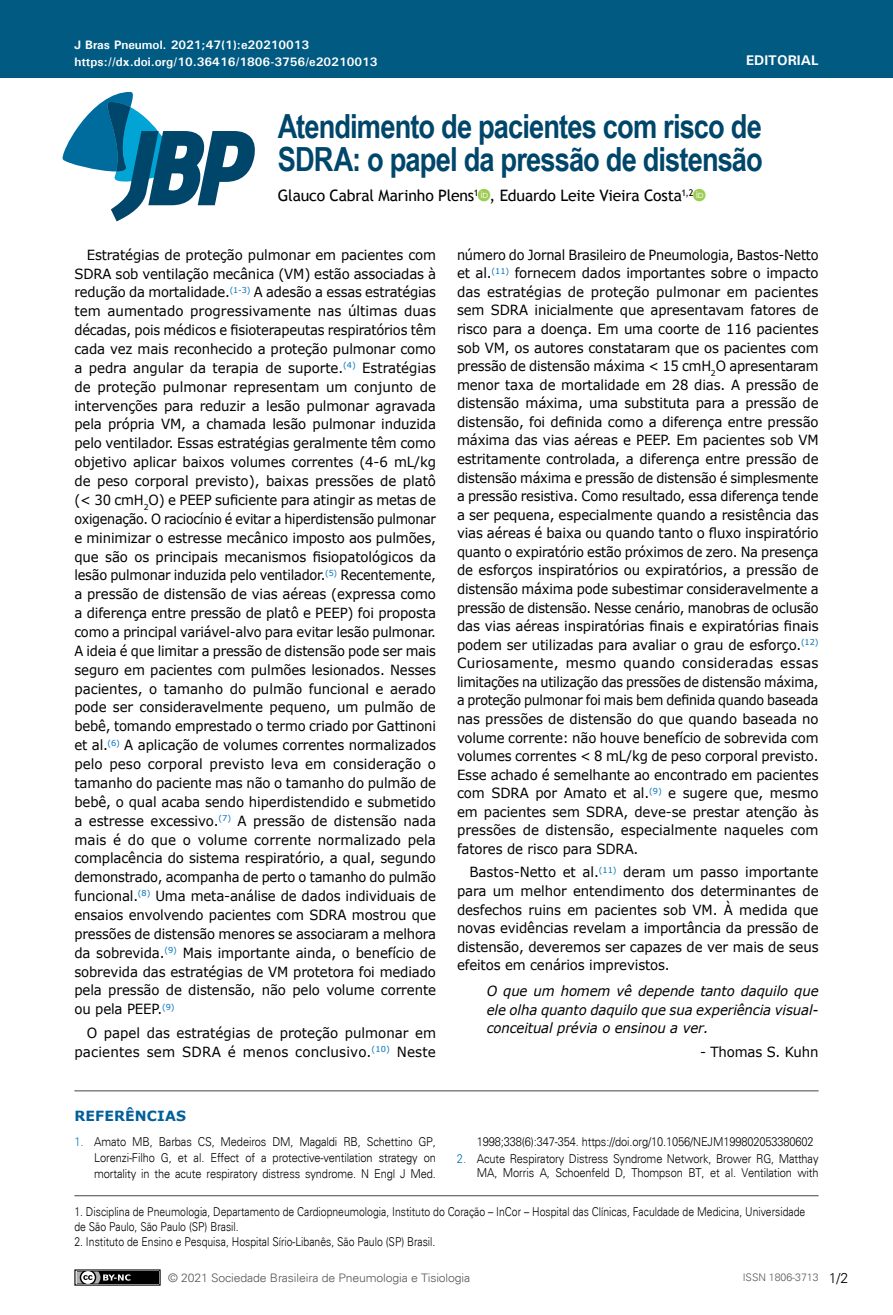
<style>
.page{position:relative;width:893px;height:1315px;background:#fff}
.page>*{position:absolute;margin:0;border:0;box-sizing:border-box;transform-origin:0 0}
.t1{font:700 33.25px/33.2px "Arial Narrow";letter-spacing:-.025em;color:#00466b}
.t2{font:21px "ID font Regular";color:#9dcc52}
.t3{font:15.75px "Trebuchet MS";letter-spacing:-.015em;color:#000}
.t4{font:14px/18.9px "Verdana";letter-spacing:-.01em;color:#000;text-align:justify;scale:.95 1}
.t5{font:14px/18.6px "Verdana";letter-spacing:-.01em;color:#000;text-align:justify;scale:.92 1}
.t6{font:italic 14px/18.6px "Verdana";letter-spacing:-.01em;color:#000;text-align:justify;scale:.95 1}
.t7{font:14px/18.9px "Verdana";letter-spacing:-.01em;color:#000;text-align:right;scale:.96 1}
.t8{font:700 14px "Verdana";letter-spacing:.01em;color:#01609a}
.t9{font:700 14px "Univers";color:#fff}
.t10{font:300 14px "Univers";color:#000}
.t11{font:300 12.25px/15.9px "Univers";color:#000;text-align:justify;scale:.9 1}
.t12{font:300 12.25px/14.9px "Univers";color:#000;scale:.85 1}
.t13{font:700 12.25px "Univers";color:#fff}
.t14{font:300 11.72px "Univers";letter-spacing:-.01em;color:#58595b;scale:1.04 1}
.t15{font:300 10.5px "Univers";color:#58595b}
.s1{font-family:"ID font Regular";font-size:21px;color:#9dcc52}
.s2{color:#0072bc}
</style>
<div class="page">
<div style="left:0;top:0;width:893px;height:78px;background:#005a82"></div>
<svg style="left:62px;top:91px;width:193px;height:130px"></svg>
<div style="left:75px;top:1270px;width:85px;height:15px;background:#000"></div>
<div style="left:74px;top:1269px;width:87px;height:16px;border:1px solid #000"></div>
<svg style="left:74px;top:1269px;width:56px;height:17px"></svg>
<hr style="left:74px;top:1195px;width:745px;height:1px;background:#464547">
<hr style="left:74px;top:1090px;width:745px;height:1px;background:#464547">
<p class="t13" style="left:74px;top:37px;width:236px">J Bras Pneumol. 2021;47(1):e20210013</p>
<p class="t13" style="left:74px;top:54px;width:305px">https://dx.doi.org/10.36416/1806-3756/e20210013</p>
<p class="t9" style="left:746px;top:52px;width:74px">EDITORIAL</p>
<h1 class="t1" style="left:278px;top:108px;width:486px">Atendimento de pacientes com risco de<br>SDRA: o papel da pressão de distensão</h1>
<p class="t3" style="left:278px;top:186px;width:417px">Glauco Cabral Marinho Plens<sup>1</sup><span class="s1">a</span>, Eduardo Leite Vieira Costa<sup>1,2</sup></p>
<h2 class="t2" style="left:693px;top:184px;width:14px">a</h2>
<p class="t4" style="left:74px;top:245px;width:382px;text-indent:12px">Estratégias de proteção pulmonar em pacientes com SDRA sob ventilação mecânica (VM) estão associadas à redução da mortalidade.<sup>(1-3)</sup> A adesão a essas estratégias tem aumentado progressivamente nas últimas duas décadas, pois médicos e fisioterapeutas respiratórios têm cada vez mais reconhecido a proteção pulmonar como a pedra angular da terapia de suporte.<sup>(4)</sup> Estratégias de proteção pulmonar representam um conjunto de intervenções para reduzir a lesão pulmonar agravada pela própria VM, a chamada lesão pulmonar induzida pelo ventilador. Essas estratégias geralmente têm como objetivo aplicar baixos volumes correntes (4-6 mL/kg de peso corporal previsto), baixas pressões de platô (&lt; 30 cmH<sub>2</sub>O) e PEEP suficiente para atingir as metas de oxigenação. O raciocínio é evitar a hiperdistensão pulmonar e minimizar o estresse mecânico imposto aos pulmões, que são os principais mecanismos fisiopatológicos da lesão pulmonar induzida pelo ventilador.<sup>(5)</sup> Recentemente, a pressão de distensão de vias aéreas (expressa como a diferença entre pressão de platô e PEEP) foi proposta como a principal variável-alvo para evitar lesão pulmonar.<br>A ideia é que limitar a pressão de distensão pode ser mais seguro em pacientes com pulmões lesionados. Nesses pacientes, o tamanho do pulmão funcional e aerado pode ser consideravelmente pequeno, um pulmão de bebê, tomando emprestado o termo criado por Gattinoni et al.<sup>(6)</sup> A aplicação de volumes correntes normalizados pelo peso corporal previsto leva em consideração o tamanho do paciente mas não o tamanho do pulmão de bebê, o qual acaba sendo hiperdistendido e submetido a estresse excessivo.<sup>(7)</sup> A pressão de distensão nada mais é do que o volume corrente normalizado pela complacência do sistema respiratório, a qual, segundo demonstrado, acompanha de perto o tamanho do pulmão funcional.<sup>(8)</sup> Uma meta-análise de dados individuais de ensaios envolvendo pacientes com SDRA mostrou que pressões de distensão menores se associaram a melhora da sobrevida.<sup>(9)</sup> Mais importante ainda, o benefício de sobrevida das estratégias de VM protetora foi mediado pela pressão de distensão, não pelo volume corrente ou pela PEEP.<sup>(9)</sup></p>
<p class="t7" style="left:74px;top:1023px;width:378px">O papel das estratégias de proteção pulmonar em pacientes sem SDRA é menos conclusivo.<sup>(10)</sup> Neste</p>
<p class="t5" style="left:457px;top:245px;width:395px">número do Jornal Brasileiro de Pneumologia, Bastos-Netto et al.<sup>(11)</sup> fornecem dados importantes sobre o impacto das estratégias de proteção pulmonar em pacientes sem SDRA inicialmente que apresentavam fatores de risco para a doença. Em uma coorte de 116 pacientes sob VM, os autores constataram que os pacientes com pressão de distensão máxima &lt; 15 cmH<sub>2</sub>O apresentaram menor taxa de mortalidade em 28 dias. A pressão de distensão máxima, uma substituta para a pressão de distensão, foi definida como a diferença entre pressão máxima das vias aéreas e PEEP. Em pacientes sob VM estritamente controlada, a diferença entre pressão de distensão máxima e pressão de distensão é simplesmente a pressão resistiva. Como resultado, essa diferença tende a ser pequena, especialmente quando a resistência das vias aéreas é baixa ou quando tanto o fluxo inspiratório quanto o expiratório estão próximos de zero. Na presença de esforços inspiratórios ou expiratórios, a pressão de distensão máxima pode subestimar consideravelmente a pressão de distensão. Nesse cenário, manobras de oclusão das vias aéreas inspiratórias finais e expiratórias finais podem ser utilizadas para avaliar o grau de esforço.<sup>(12)<br></sup>Curiosamente, mesmo quando consideradas essas limitações na utilização das pressões de distensão máxima, a proteção pulmonar foi mais bem definida quando baseada nas pressões de distensão do que quando baseada no volume corrente: não houve benefício de sobrevida com volumes correntes &lt; 8 mL/kg de peso corporal previsto.<br>Esse achado é semelhante ao encontrado em pacientes com SDRA por Amato et al.<sup>(9)</sup> e sugere que, mesmo em pacientes sem SDRA, deve-se prestar atenção às pressões de distensão, especialmente naqueles com fatores de risco para SDRA.</p>
<p class="t4" style="left:457px;top:863px;width:382px;text-indent:12px">Bastos-Netto et al.<sup>(11)</sup> deram um passo importante para um melhor entendimento dos determinantes de desfechos ruins em pacientes sob VM. À medida que novas evidências revelam a importância da pressão de distensão, deveremos ser capazes de ver mais de seus efeitos em cenários imprevistos.</p>
<p class="t6" style="left:487px;top:982px;width:351px">O que um homem vê depende tanto daquilo que ele olha quanto daquilo que sua experiência visual&shy;conceitual prévia o ensinou a ver.</p>
<p class="t4" style="left:700px;top:1042px;width:126px">- Thomas S. Kuhn</p>
<p class="t8" style="left:74px;top:1106px;width:113px">REFERÊNCIAS</p>
<p class="t11" style="left:94px;top:1134px;width:381px;text-indent:-20px"><span class="s2">1.</span> Amato MB, Barbas CS, Medeiros DM, Magaldi RB, Schettino GP, Lorenzi-Filho G, et al. Effect of a protective-ventilation strategy on mortality in the acute respiratory distress syndrome. N Engl J Med.</p>
<p class="t11" style="left:477px;top:1134px;width:376px">1998;338(6):347-354. https://doi.org/10.1056/NEJM199802053380602</p>
<p class="t11" style="left:457px;top:1152px;width:403px;line-height:14px;text-align:right"><span class="s2">2.</span> Acute Respiratory Distress Syndrome Network, Brower RG, Matthay<br>MA, Morris A, Schoenfeld D, Thompson BT, et al. Ventilation with</p>
<p class="t12" style="left:74px;top:1204px;width:861px">1. Disciplina de Pneumologia, Departamento de Cardiopneumologia, Instituto do Coração – InCor – Hospital das Clínicas, Faculdade de Medicina, Universidade de São Paulo, São Paulo (SP) Brasil.</p>
<p class="t12" style="left:74px;top:1233px;width:426px">2. Instituto de Ensino e Pesquisa, Hospital Sírio-Libanês, São Paulo (SP) Brasil.</p>
<p class="t14" style="left:168px;top:1270px;width:292px">© 2021 Sociedade Brasileira de Pneumologia e Tisiologia</p>
<p class="t15" style="left:743px;top:1271px;width:77px">ISSN 1806-3713</p>
<p class="t10" style="left:829px;top:1269px;width:21px">1/2</p>
</div>
